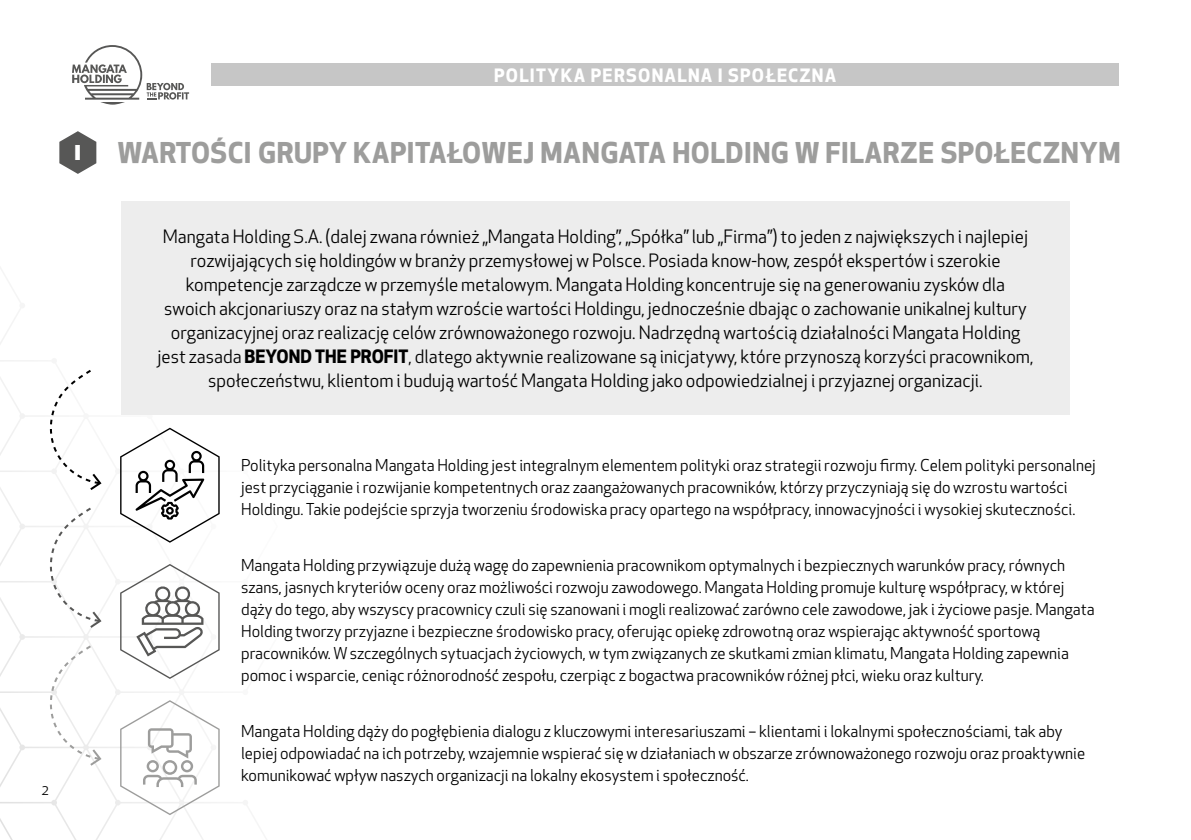
<style>
.page{position:relative;width:1191px;height:840px;background:#fff}
.page>*{position:absolute;margin:0;border:0;box-sizing:border-box;transform-origin:0 0}
.t1{font:700 28px "Apex New";letter-spacing:.02em;color:#9d9d9c}
.t2{font:900 20px "Apex New";color:#fff}
.t3{font:18px/24px "Apex New";color:#000;text-align:center}
.t4{font:700 18px "Apex New";letter-spacing:.07em;color:#fff}
.t5{font:16px/22px "Apex New";color:#000}
.t6{font:14px "Apex New";color:#000}
.s1{font-weight:700}
</style>
<div class="page">
<div style="left:211px;top:63px;width:908px;height:23px;background:#c6c6c6"></div>
<svg style="left:0;top:45px;width:238px;height:794px"></svg>
<svg style="left:59px;top:131px;width:37px;height:43px"></svg>
<div style="left:121px;top:201px;width:949px;height:214px;background:#ededed"></div>
<svg style="left:50px;top:507px;width:51px;height:120px"></svg>
<svg style="left:50px;top:645px;width:51px;height:120px"></svg>
<svg style="left:50px;top:369px;width:51px;height:121px"></svg>
<svg style="left:120px;top:563px;width:100px;height:115px"></svg>
<svg style="left:120px;top:427px;width:100px;height:115px"></svg>
<svg style="left:120px;top:699px;width:100px;height:115px"></svg>
<p class="t6" style="left:42px;top:780px;width:8px">2</p>
<p class="t4" style="left:494px;top:62px;width:344px">POLITYKA PERSONALNA I SPOŁECZNA</p>
<p class="t2" style="left:75px;top:139px;width:7px">I</p>
<h1 class="t1" style="left:117px;top:132px;width:1004px">WARTOŚCI GRUPY KAPITAŁOWEJ MANGATA HOLDING W FILARZE SPOŁECZNYM</h1>
<p class="t3" style="left:157px;top:224px;width:877px">Mangata Holding S.A. (dalej zwana również „Mangata Holding”, „Spółka” lub „Firma”) to jeden z największych i najlepiej rozwijających się holdingów w branży przemysłowej w Polsce. Posiada know-how, zespół ekspertów i szerokie kompetencje zarządcze w przemyśle metalowym. Mangata Holding koncentruje się na generowaniu zysków dla<br>swoich akcjonariuszy oraz na stałym wzroście wartości Holdingu, jednocześnie dbając o zachowanie unikalnej kultury organizacyjnej oraz realizację celów zrównoważonego rozwoju. Nadrzędną wartością działalności Mangata Holding jest zasada <span class="s1">BEYOND THE PROFIT</span>, dlatego aktywnie realizowane są inicjatywy, które przynoszą korzyści pracownikom, społeczeństwu, klientom i budują wartość Mangata Holding jako odpowiedzialnej i przyjaznej organizacji.</p>
<p class="t5" style="left:241px;top:454px;width:856px">Polityka personalna Mangata Holding jest integralnym elementem polityki oraz strategii rozwoju firmy. Celem polityki personalnej jest przyciąganie i rozwijanie kompetentnych oraz zaangażowanych pracowników, którzy przyczyniają się do wzrostu wartości<br>Holdingu. Takie podejście sprzyja tworzeniu środowiska pracy opartego na współpracy, innowacyjności i wysokiej skuteczności.</p>
<p class="t5" style="left:241px;top:554px;width:855px">Mangata Holding przywiązuje dużą wagę do zapewnienia pracownikom optymalnych i bezpiecznych warunków pracy, równych szans, jasnych kryteriów oceny oraz możliwości rozwoju zawodowego. Mangata Holding promuje kulturę współpracy, w której dąży do tego, aby wszyscy pracownicy czuli się szanowani i mogli realizować zarówno cele zawodowe, jak i życiowe pasje. Mangata Holding tworzy przyjazne i bezpieczne środowisko pracy, oferując opiekę zdrowotną oraz wspierając aktywność sportową pracowników. W szczególnych sytuacjach życiowych, w tym związanych ze skutkami zmian klimatu, Mangata Holding zapewnia pomoc i wsparcie, ceniąc różnorodność zespołu, czerpiąc z bogactwa pracowników różnej płci, wieku oraz kultury.</p>
<p class="t5" style="left:241px;top:720px;width:845px">Mangata Holding dąży do pogłębienia dialogu z kluczowymi interesariuszami – klientami i lokalnymi społecznościami, tak aby lepiej odpowiadać na ich potrzeby, wzajemnie wspierać się w działaniach w obszarze zrównoważonego rozwoju oraz proaktywnie komunikować wpływ naszych organizacji na lokalny ekosystem i społeczność.</p>
</div>
